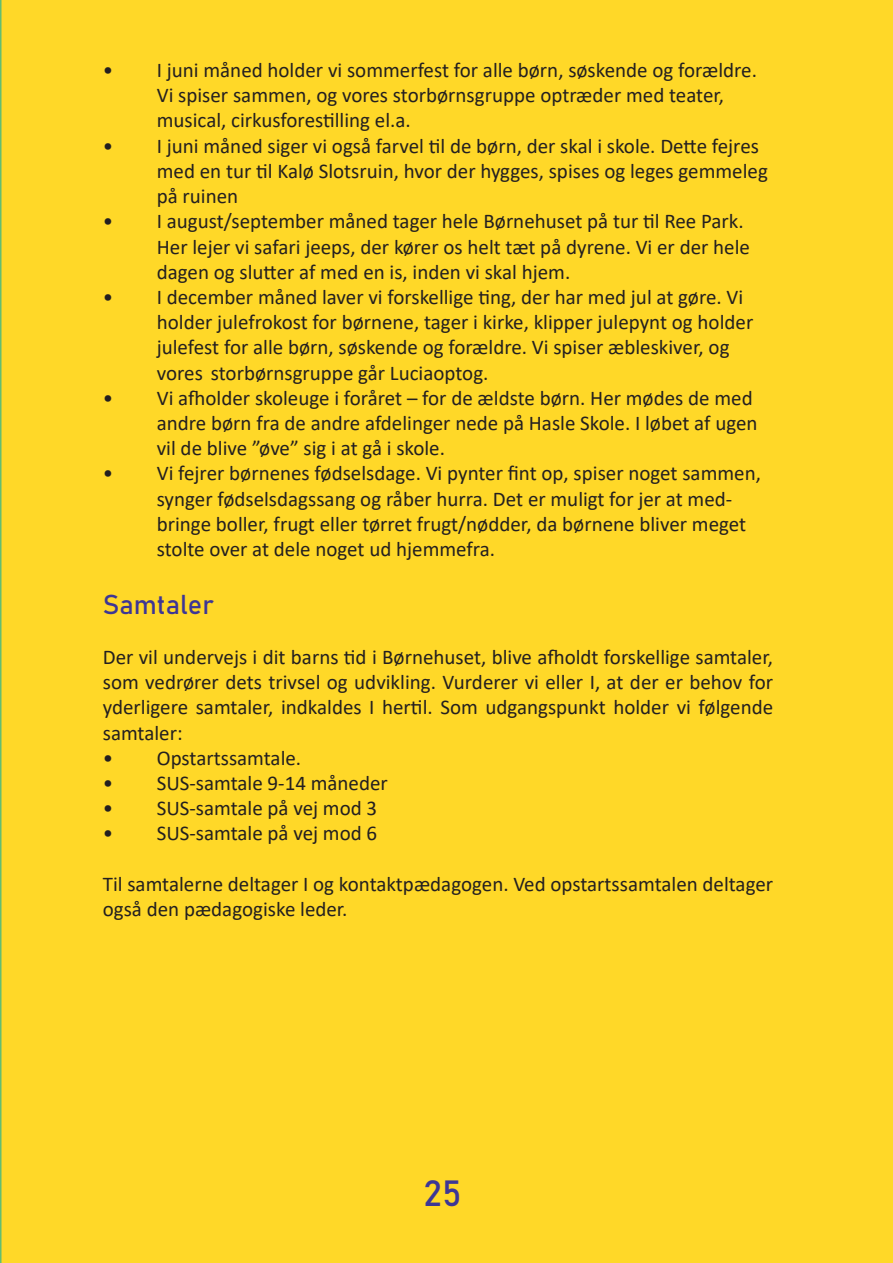
<style>
.page{position:relative;width:893px;height:1263px;background:#ffd828}
.page>*{position:absolute;margin:0;border:0;box-sizing:border-box;transform-origin:0 0}
.t1{font:36px "Bahnschrift";color:#3d3695}
.t2{font:27px "Bahnschrift";color:#3d3695}
.t3{font:21px/25.2px "Calibri";color:#231f20}
</style>
<div class="page">
<p class="t3" style="left:157px;top:57px;width:602px;text-indent:-54px">• I juni måned holder vi sommerfest for alle børn, søskende og forældre.<br>Vi spiser sammen, og vores storbørnsgruppe optræder med teater, musical, cirkusforestilling el.a.</p>
<p class="t3" style="left:157px;top:133px;width:613px;text-indent:-54px">• I juni måned siger vi også farvel til de børn, der skal i skole. Dette fejres med en tur til Kalø Slotsruin, hvor der hygges, spises og leges gemmeleg på ruinen</p>
<p class="t3" style="left:157px;top:208px;width:595px;text-indent:-54px">• I august/september måned tager hele Børnehuset på tur til Ree Park.<br>Her lejer vi safari jeeps, der kører os helt tæt på dyrene. Vi er der hele dagen og slutter af med en is, inden vi skal hjem.</p>
<p class="t3" style="left:157px;top:284px;width:598px;text-indent:-54px">• I december måned laver vi forskellige ting, der har med jul at gøre. Vi holder julefrokost for børnene, tager i kirke, klipper julepynt og holder julefest for alle børn, søskende og forældre. Vi spiser æbleskiver, og vores storbørnsgruppe går Luciaoptog.</p>
<p class="t3" style="left:157px;top:385px;width:602px;text-indent:-54px">• Vi afholder skoleuge i foråret – for de ældste børn. Her mødes de med andre børn fra de andre afdelinger nede på Hasle Skole. I løbet af ugen vil de blive ”øve” sig i at gå i skole.</p>
<p class="t3" style="left:157px;top:460px;width:606px;text-indent:-54px">• Vi fejrer børnenes fødselsdage. Vi pynter fint op, spiser noget sammen, synger fødselsdagssang og råber hurra. Det er muligt for jer at med&shy;bringe boller, frugt eller tørret frugt/nødder, da børnene bliver meget stolte over at dele noget ud hjemmefra.</p>
<p class="t2" style="left:103px;top:583px;width:113px">Samtaler</p>
<p class="t3" style="left:103px;top:644px;width:672px;text-align:justify">Der vil undervejs i dit barns tid i Børnehuset, blive afholdt forskellige samtaler, som vedrører dets trivsel og udvikling. Vurderer vi eller I, at der er behov for yderligere samtaler, indkaldes I hertil. Som udgangspunkt holder vi følgende samtaler:</p>
<p class="t3" style="left:103px;top:745px;width:200px">• Opstartssamtale.</p>
<p class="t3" style="left:103px;top:770px;width:287px">• SUS-samtale 9-14 måneder</p>
<p class="t3" style="left:103px;top:795px;width:276px">• SUS-samtale på vej mod 3</p>
<p class="t3" style="left:103px;top:820px;width:276px">• SUS-samtale på vej mod 6</p>
<p class="t3" style="left:103px;top:871px;width:672px">Til samtalerne deltager I og kontaktpædagogen. Ved opstartssamtalen deltager også den pædagogiske leder.</p>
<p class="t1" style="left:424px;top:1165px;width:40px">25</p>
</div>
